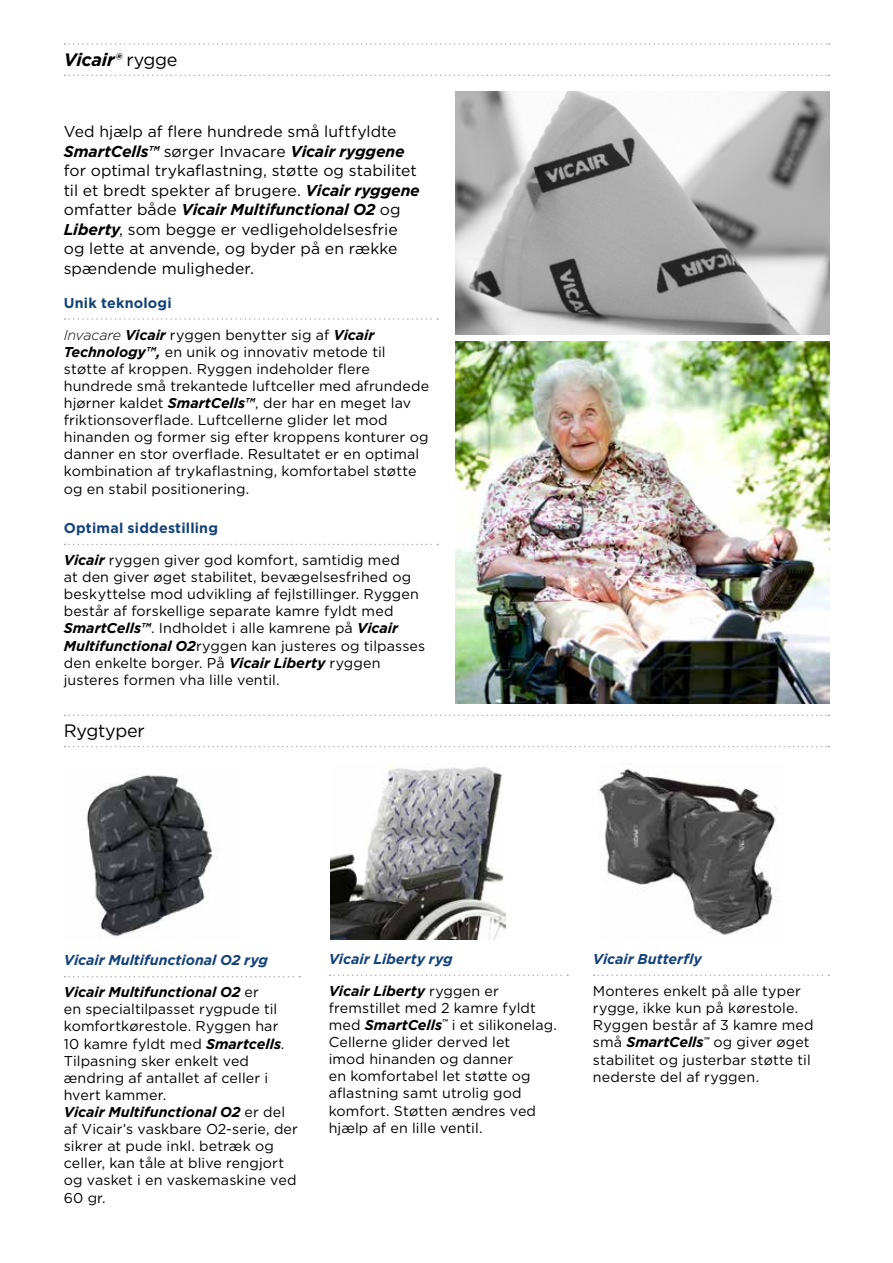
<style>
.page{position:relative;width:893px;height:1263px;background:#fff}
.page>*{position:absolute;margin:0;border:0;box-sizing:border-box;transform-origin:0 0}
.t1{font:italic 700 18px "Gotham";letter-spacing:-.015em;color:#000}
.t2{font:18px "Gotham";letter-spacing:-.015em;color:#000}
.t3{font:15.75px/19.5px "Gotham";letter-spacing:.005em;color:#000}
.t4{font:14.25px/17.1px "Gotham";letter-spacing:.01em;color:#000}
.t5{font:italic 700 14.25px "Gotham";color:#14427a}
.t6{font:700 14.25px "Gotham";letter-spacing:.015em;color:#14427a}
.s1{font-weight:400;font-style:normal}
.s2{font-weight:700;font-style:italic}
.s3{font-weight:300;font-style:italic}
</style>
<div class="page">
<svg style="left:65px;top:43px;width:764px;height:2px"></svg>
<svg style="left:65px;top:75px;width:764px;height:1px"></svg>
<svg style="left:65px;top:715px;width:764px;height:1px"></svg>
<svg style="left:65px;top:746px;width:764px;height:1px"></svg>
<img style="left:86px;top:775px;width:133px;height:162px">
<svg style="left:65px;top:976px;width:235px;height:1px"></svg>
<img style="left:597px;top:769px;width:180px;height:166px">
<svg style="left:594px;top:974px;width:235px;height:2px"></svg>
<img style="left:330px;top:764px;width:176px;height:175px">
<svg style="left:329px;top:974px;width:239px;height:2px"></svg>
<svg style="left:65px;top:544px;width:373px;height:1px"></svg>
<svg style="left:65px;top:318px;width:373px;height:2px"></svg>
<img style="left:455px;top:342px;width:374px;height:361px">
<img style="left:455px;top:91px;width:374px;height:243px">
<p class="t1" style="left:64px;top:48px;width:115px">Vicair® <span class="s1">rygge</span></p>
<p class="t3" style="left:64px;top:122px;width:358px">Ved hjælp af flere hundrede små luftfyldte <span class="s2">SmartCells™</span> sørger Invacare <span class="s2">Vicair ryggene </span>for optimal trykaflastning, støtte og stabilitet til et bredt spekter af brugere. <span class="s2">Vicair ryggene </span>omfatter både <span class="s2">Vicair Multifunctional O2</span> og <span class="s2">Liberty</span>, som begge er vedligeholdelsesfrie og lette at anvende, og byder på en række spændende muligheder.</p>
<p class="t6" style="left:64px;top:293px;width:109px">Unik teknologi</p>
<p class="t4" style="left:64px;top:326px;width:367px"><span class="s3">Invacare</span> <span class="s2">Vicair</span> ryggen benytter sig af <span class="s2">Vicair Technology™,</span> en unik og innovativ metode til støtte af kroppen. Ryggen indeholder flere hundrede små trekantede luftceller med afrundede hjørner kaldet <span class="s2">SmartCells™</span>, der har en meget lav friktionsoverflade. Luftcellerne glider let mod hinanden og former sig efter kroppens konturer og danner en stor overflade. Resultatet er en optimal kombination af trykaflastning, komfortabel støtte og en stabil positionering.</p>
<p class="t6" style="left:64px;top:519px;width:156px">Optimal siddestilling</p>
<p class="t4" style="left:64px;top:551px;width:363px"><span class="s2">Vicair</span> ryggen giver god komfort, samtidig med<br>at den giver øget stabilitet, bevægelsesfrihed og beskyttelse mod udvikling af fejlstillinger. Ryggen består af forskellige separate kamre fyldt med <span class="s2">SmartCells™</span>. Indholdet i alle kamrene på <span class="s2">Vicair Multifunctional O2</span>ryggen kan justeres og tilpasses den enkelte borger. På <span class="s2">Vicair Liberty</span> ryggen justeres formen vha lille ventil.</p>
<p class="t2" style="left:64px;top:719px;width:82px">Rygtyper</p>
<p class="t5" style="left:64px;top:951px;width:206px">Vicair Multifunctional O2 ryg</p>
<p class="t4" style="left:64px;top:983px;width:236px"><span class="s2">Vicair Multifunctional O2</span> er<br>en specialtilpasset rygpude til komfortkørestole. Ryggen har<br>10 kamre fyldt med <span class="s2">Smartcells</span>.<br>Tilpasning sker enkelt ved ændring af antallet af celler i hvert kammer.<br><span class="s2">Vicair Multifunctional O2</span> er del af Vicair’s vaskbare O2-serie, der sikrer at pude inkl. betræk og celler, kan tåle at blive rengjort og vasket i en vaskemaskine ved<br>60 gr.</p>
<p class="t5" style="left:329px;top:949px;width:125px">Vicair Liberty ryg</p>
<p class="t4" style="left:329px;top:982px;width:230px"><span class="s2">Vicair Liberty</span> ryggen er fremstillet med 2 kamre fyldt med <span class="s2">SmartCells</span><sup>™</sup> i et silikonelag.<br>Cellerne glider derved let<br>imod hinanden og danner<br>en komfortabel let støtte og aflastning samt utrolig god komfort. Støtten ændres ved hjælp af en lille ventil.</p>
<p class="t5" style="left:593px;top:949px;width:110px">Vicair Butterfly</p>
<p class="t4" style="left:593px;top:982px;width:222px">Monteres enkelt på alle typer rygge, ikke kun på kørestole.<br>Ryggen består af 3 kamre med små <span class="s2">SmartCells</span><sup>™</sup> og giver øget stabilitet og justerbar støtte til nederste del af ryggen.</p>
</div>
